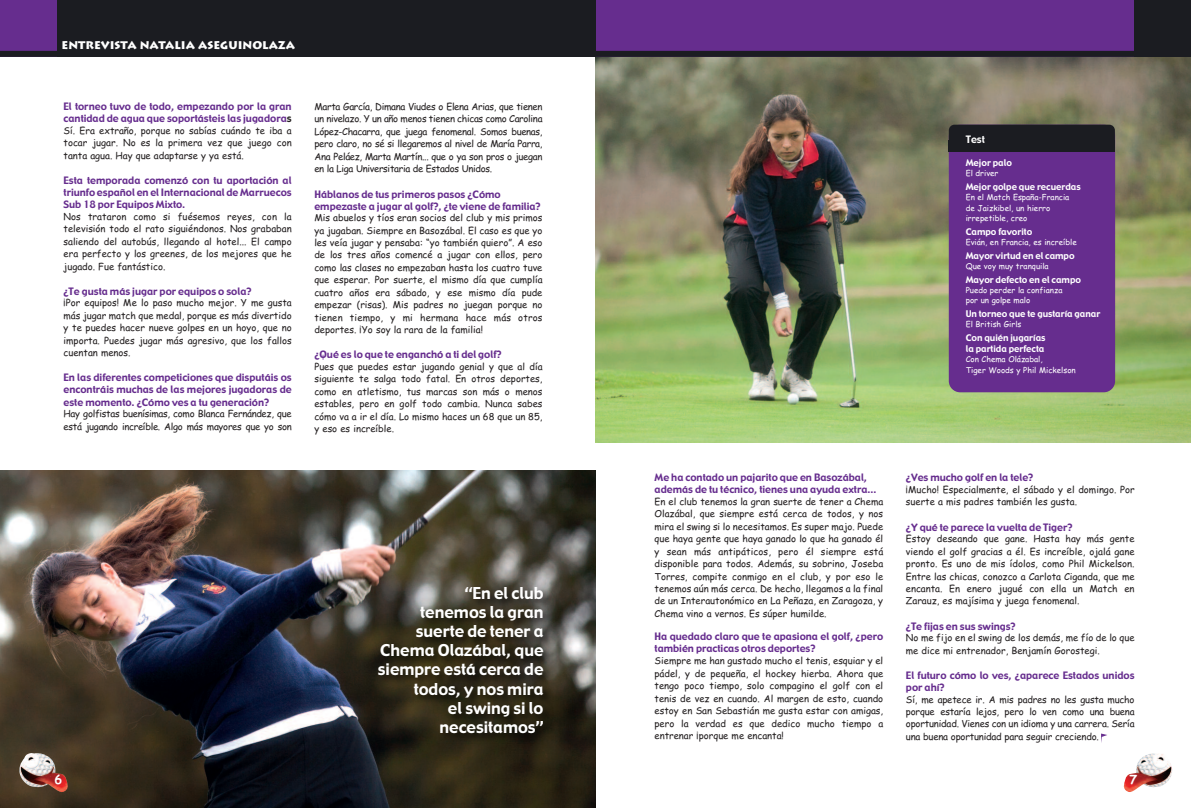
<style>
.page{position:relative;width:1191px;height:808px;background:#fff}
.page>*{position:absolute;margin:0;border:0;box-sizing:border-box;transform-origin:0 0}
.t1{font:16px/19.2px "Gadget";color:#fff;text-align:right}
.t2{font:700 12.6px "Comic Sans MS";color:#fff}
.t3{font:900 11px "Lithos";color:#fff}
.t4{font:10px/12px "Gadget";color:#662d8e}
.t5{font:10px "Gadget";color:#fff}
.t6{font:9.5px/12.4px "Comic Sans MS";color:#231f20;text-align:justify}
.t7{font:9.5px/12.4px "Comic Sans MS";letter-spacing:-.03em;color:#231f20}
.t8{font:9px/10.8px "Gadget";color:#fff}
.t9{font:8px/10.5px "Comic Sans MS";color:#fff}
.s1{color:#231f20}
</style>
<div class="page">
<img style="left:0;top:470px;width:595px;height:338px">
<img style="left:595px;top:57px;width:596px;height:386px">
<div style="left:1134px;top:0;width:57px;height:57px;background:#1b1c21"></div>
<div style="left:595px;top:0;width:539px;height:57px;background:#662d8e"></div>
<div style="left:57px;top:0;width:538px;height:57px;background:#1b1c21"></div>
<div style="left:0;top:0;width:57px;height:57px;background:#662d8e"></div>
<div style="left:0;top:51px;width:595px;height:6px;background:#1b1c21"></div>
<div style="left:595px;top:51px;width:596px;height:6px;background:#1b1c21"></div>
<img style="left:1123px;top:753px;width:49px;height:39px">
<img style="left:19px;top:753px;width:49px;height:39px">
<div style="left:948px;top:125px;width:167px;height:267px;background:#662d8e;border-radius:11px"></div>
<div style="left:948px;top:125px;width:166px;height:21px;background:#1b1c21;border-radius:6px"></div>
<div style="left:948px;top:140px;width:167px;height:11px;background:#1b1c21"></div>
<svg style="left:1101px;top:733px;width:6px;height:10px"></svg>
<img style="left:315px;top:578px;width:266px;height:180px">
<p class="t3" style="left:62px;top:38px;width:235px">ENTREVISTA NATALIA ASEGUINOLAZA</p>
<p class="t4" style="left:64px;top:101px;width:230px">El torneo tuvo de todo, empezando por la gran cantidad de agua que soportásteis las jugadora<span class="s1">s</span></p>
<p class="t6" style="left:64px;top:125px;width:230px">Sí. Era extraño, porque no sabías cuándo te iba a tocar jugar. No es la primera vez que juego con tanta agua. Hay que adaptarse y ya está.</p>
<p class="t4" style="left:64px;top:175px;width:230px;text-align:justify">Esta temporada comenzó con tu aportación al triunfo español en el Internacional de Marruecos Sub 18 por Equipos Mixto.</p>
<p class="t6" style="left:64px;top:210px;width:230px">Nos trataron como si fuésemos reyes, con la televisión todo el rato siguiéndonos. Nos grababan saliendo del autobús, llegando al hotel... El campo era perfecto y los greenes, de los mejores que he jugado. Fue fantástico.</p>
<p class="t4" style="left:64px;top:285px;width:189px">¿Te gusta más jugar por equipos o sola?</p>
<p class="t6" style="left:64px;top:297px;width:230px">¡Por equipos! Me lo paso mucho mejor. Y me gusta más jugar match que medal, porque es más divertido y te puedes hacer nueve golpes en un hoyo, que no importa. Puedes jugar más agresivo, que los fallos cuentan menos.</p>
<p class="t4" style="left:64px;top:372px;width:230px;text-align:justify">En las diferentes competiciones que disputáis os encontráis muchas de las mejores jugadoras de este momento. ¿Cómo ves a tu generación?</p>
<p class="t7" style="left:64px;top:408px;width:230px">Hay golfistas buenísimas, como Blanca Fernández, que está jugando increíble. Algo más mayores que yo son</p>
<p class="t6" style="left:314px;top:101px;width:230px">Marta García, Dimana Viudes o Elena Arias, que tienen un nivelazo. Y un año menos tienen chicas como Carolina López-Chacarra, que juega fenomenal. Somos buenas, pero claro, no sé si llegaremos al nivel de María Parra, Ana Peláez, Marta Martín... que o ya son pros o juegan en la Liga Universitaria de Estados Unidos.</p>
<p class="t4" style="left:314px;top:188px;width:228px">Háblanos de tus primeros pasos ¿Cómo empezaste a jugar al golf?, ¿te viene de familia?</p>
<p class="t6" style="left:314px;top:212px;width:230px">Mis abuelos y tíos eran socios del club y mis primos ya jugaban. Siempre en Basozábal. El caso es que yo les veía jugar y pensaba: “yo también quiero”. A eso de los tres años comencé a jugar con ellos, pero como las clases no empezaban hasta los cuatro tuve que esperar. Por suerte, el mismo día que cumplía cuatro años era sábado, y ese mismo día pude empezar (risas). Mis padres no juegan porque no tienen tiempo, y mi hermana hace más otros deportes. ¡Yo soy la rara de la familia!</p>
<p class="t4" style="left:314px;top:349px;width:189px">¿Qué es lo que te enganchó a ti del golf?</p>
<p class="t6" style="left:314px;top:360px;width:230px">Pues que puedes estar jugando genial y que al día siguiente te salga todo fatal. En otros deportes, como en atletismo, tus marcas son más o menos estables, pero en golf todo cambia. Nunca sabes cómo va a ir el día. Lo mismo haces un 68 que un 85, y eso es increíble.</p>
<h1 class="t1" style="left:378px;top:583px;width:167px">“En el club<br>tenemos la gran suerte de tener a<br>Chema Olazábal, que siempre está cerca de todos, y nos mira<br>el swing si lo necesitamos”</h1>
<p class="t5" style="left:965px;top:134px;width:21px">Test</p>
<p class="t8" style="left:965px;top:158px;width:48px">Mejor palo</p>
<p class="t9" style="left:965px;top:168px;width:34px">El driver</p>
<p class="t8" style="left:965px;top:182px;width:117px">Mejor golpe que recuerdas</p>
<p class="t9" style="left:965px;top:192px;width:105px">En el Match España-Francia de Jaizkibel, un hierro irrepetible, creo</p>
<p class="t8" style="left:965px;top:227px;width:68px">Campo favorito</p>
<p class="t9" style="left:965px;top:237px;width:112px">Evián, en Francia, es increíble</p>
<p class="t8" style="left:965px;top:250px;width:110px">Mayor virtud en el campo</p>
<p class="t9" style="left:965px;top:261px;width:84px">Que voy muy tranquila</p>
<p class="t8" style="left:965px;top:274px;width:117px">Mayor defecto en el campo</p>
<p class="t9" style="left:965px;top:285px;width:98px">Puedo perder la confianza por un golpe malo</p>
<p class="t8" style="left:965px;top:309px;width:136px">Un torneo que te gustaría ganar</p>
<p class="t9" style="left:965px;top:319px;width:57px">El British Girls</p>
<p class="t8" style="left:965px;top:333px;width:81px">Con quién jugarías la partida perfecta</p>
<p class="t9" style="left:965px;top:354px;width:111px">Con Chema Olázabal,<br>Tiger Woods y Phil Mickelson</p>
<p class="t4" style="left:654px;top:472px;width:223px">Me ha contado un pajarito que en Basozábal, además de tu técnico, tienes una ayuda extra…</p>
<p class="t6" style="left:654px;top:495px;width:230px">En el club tenemos la gran suerte de tener a Chema Olazábal, que siempre está cerca de todos, y nos mira el swing si lo necesitamos. Es super majo. Puede que haya gente que haya ganado lo que ha ganado él y sean más antipáticos, pero él siempre está disponible para todos. Además, su sobrino, Joseba Torres, compite conmigo en el club, y por eso le tenemos aún más cerca. De hecho, llegamos a la final de un Interautonómico en La Peñaza, en Zaragoza, y Chema vino a vernos. Es súper humilde.</p>
<p class="t4" style="left:654px;top:631px;width:230px">Ha quedado claro que te apasiona el golf, ¿pero también practicas otros deportes?</p>
<p class="t6" style="left:654px;top:655px;width:230px">Siempre me han gustado mucho el tenis, esquiar y el pádel, y de pequeña, el hockey hierba. Ahora que tengo poco tiempo, solo compagino el golf con el tenis de vez en cuando. Al margen de esto, cuando estoy en San Sebastián me gusta estar con amigas, pero la verdad es que dedico mucho tiempo a entrenar ¡porque me encanta!</p>
<p class="t4" style="left:906px;top:472px;width:129px">¿Ves mucho golf en la tele?</p>
<p class="t6" style="left:906px;top:483px;width:230px">¡Mucho! Especialmente, el sábado y el domingo. Por suerte a mis padres también les gusta.</p>
<p class="t4" style="left:906px;top:521px;width:168px">¿Y qué te parece la vuelta de Tiger?</p>
<p class="t6" style="left:906px;top:533px;width:230px">Estoy deseando que gane. Hasta hay más gente viendo el golf gracias a él. Es increíble, ojalá gane pronto. Es uno de mis ídolos, como Phil Mickelson.<br>Entre las chicas, conozco a Carlota Ciganda, que me encanta. En enero jugué con ella un Match en Zarauz, es majísima y juega fenomenal.</p>
<p class="t4" style="left:906px;top:620px;width:111px">¿Te fijas en sus swings?</p>
<p class="t6" style="left:906px;top:632px;width:230px">No me fijo en el swing de los demás, me fío de lo que me dice mi entrenador, Benjamín Gorostegi.</p>
<p class="t4" style="left:906px;top:669px;width:230px">El futuro cómo lo ves, ¿aparece Estados unidos por ahí?</p>
<p class="t6" style="left:906px;top:693px;width:230px">Sí, me apetece ir. A mis padres no les gusta mucho porque estaría lejos, pero lo ven como una buena oportunidad. Vienes con un idioma y una carrera. Sería una buena oportunidad para seguir creciendo.</p>
<h2 class="t2" style="left:55px;top:772px;width:9px">6</h2>
<h2 class="t2" style="left:1129px;top:772px;width:9px">7</h2>
</div>
